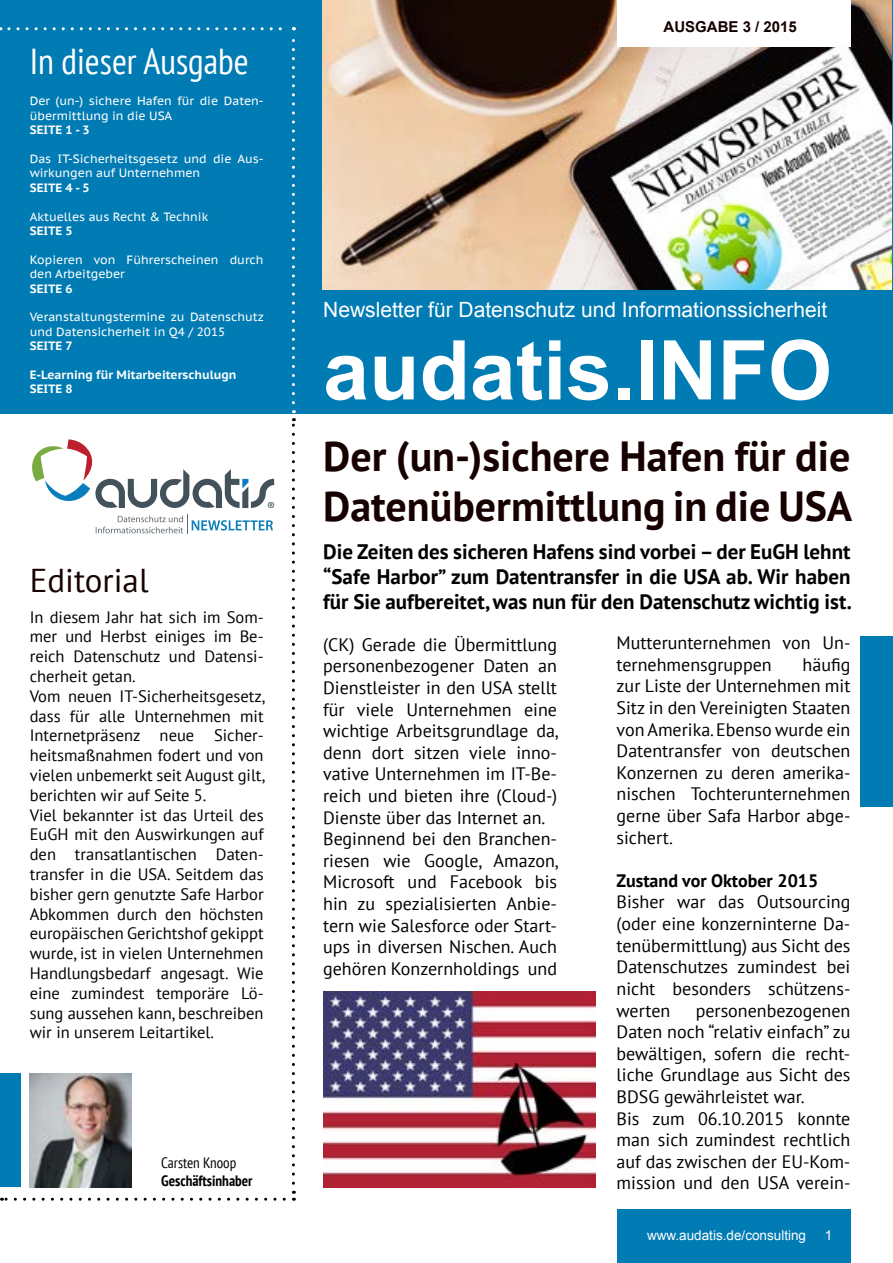
<style>
.page{position:relative;width:893px;height:1263px;background:#fff}
.page>*{position:absolute;margin:0;border:0;box-sizing:border-box;transform-origin:0 0}
.t1{font:700 82.5px "Arial";color:#fff}
.t2{font:700 42px/50.4px "PT Sans";color:#160000}
.t3{font:condensed 36px "PT Sans";color:#fff}
.t4{font:33px "PT Sans";color:#160000}
.t5{font:700 21px/25.2px "PT Sans";color:#000;text-align:justify}
.t6{font:21px "Arial";color:#fff}
.t7{font:18px/21.6px "PT Sans";color:#000}
.t8{font:700 18px "PT Sans";color:#000}
.t9{font:16.5px/19.8px "PT Sans";color:#000}
.t10{font:700 condensed 15px "PT Sans";color:#000}
.t11{font:700 15px "Arial";color:#160000}
.t12{font:condensed 15px "PT Sans";color:#000}
.t13{font:13.5px "Arial";color:#fff}
.t14{font:12px/14.4px "PT Sans Caption";color:#fff}
.t15{font:700 12px/14.4px "PT Sans Caption";color:#fff}
</style>
<div class="page">
<div style="left:0;top:0;width:893px;height:413px;background:#007bb3"></div>
<div style="left:860px;top:636px;width:33px;height:170px;background:#007bb3"></div>
<div style="left:617px;top:1209px;width:233px;height:54px;background:#007bb3"></div>
<div style="left:0;top:1073px;width:20px;height:114px;background:#007bb3"></div>
<img style="left:322px;top:0;width:570px;height:289px">
<img style="left:30px;top:1073px;width:102px;height:114px">
<img style="left:323px;top:991px;width:272px;height:196px">
<div style="left:617px;top:0;width:233px;height:47px;background:#fff"></div>
<svg style="left:9px;top:27px;width:286px;height:376px"></svg>
<svg style="left:292px;top:410px;width:3px;height:773px"></svg>
<svg style="left:1px;top:1198px;width:283px;height:3px"></svg>
<svg style="left:96px;top:515px;width:177px;height:19px"></svg>
<svg style="left:32px;top:439px;width:242px;height:70px"></svg>
<h3 class="t3" style="left:30px;top:38px;width:220px">In dieser Ausgabe</h3>
<p class="t14" style="left:30px;top:94px;width:235px">Der (un-) sichere Hafen für die Daten&shy;übermittlung in die USA</p>
<p class="t15" style="left:30px;top:123px;width:61px">SEITE 1 - 3</p>
<p class="t14" style="left:30px;top:151px;width:235px">Das IT-Sicherheitsgesetz und die Aus&shy;wirkungen auf Unternehmen</p>
<p class="t15" style="left:30px;top:180px;width:61px">SEITE 4 - 5</p>
<p class="t14" style="left:30px;top:209px;width:180px">Aktuelles aus Recht &amp; Technik</p>
<p class="t15" style="left:30px;top:223px;width:44px">SEITE 5</p>
<p class="t14" style="left:30px;top:252px;width:235px">Kopieren von Führerscheinen durch den Arbeitgeber</p>
<p class="t15" style="left:30px;top:281px;width:44px">SEITE 6</p>
<p class="t14" style="left:30px;top:310px;width:236px">Veranstaltungstermine zu Datenschutz und Datensicherheit in Q4 / 2015</p>
<p class="t15" style="left:30px;top:339px;width:44px">SEITE 7</p>
<p class="t15" style="left:30px;top:367px;width:208px">E-Learning für Mitarbeiterschulugn<br>SEITE 8</p>
<h3 class="t4" style="left:30px;top:559px;width:120px">Editorial</h3>
<p class="t9" style="left:30px;top:606px;width:237px">In diesem Jahr hat sich im Som&shy;mer und Herbst einiges im Be&shy;reich Datenschutz und Datensi&shy;cherheit getan.<br>Vom neuen IT-Sicherheitsgesetz, dass für alle Unternehmen mit<br>Internetpräsenz neue Sicher&shy;heitsmaßnahmen fodert und von vielen unbemerkt seit August gilt, berichten wir auf Seite 5.<br>Viel bekannter ist das Urteil des<br>EuGH mit den Auswirkungen auf den transatlantischen Daten&shy;transfer in die USA. Seitdem das bisher gern genutzte Safe Harbor<br>Abkommen durch den höchsten europäischen Gerichtshof gekippt wurde, ist in vielen Unternehmen<br>Handlungsbedarf angesagt. Wie eine zumindest temporäre Lö&shy;sung aussehen kann, beschreiben wir in unserem Leitartikel.</p>
<p class="t12" style="left:161px;top:1153px;width:76px">Carsten Knoop</p>
<p class="t10" style="left:161px;top:1170px;width:93px">Geschäftsinhaber</p>
<p class="t11" style="left:664px;top:16px;width:135px">AUSGABE 3 / 2015</p>
<p class="t6" style="left:323px;top:295px;width:506px">Newsletter für Datenschutz und Informationssicherheit</p>
<h1 class="t1" style="left:323px;top:312px;width:510px">audatis.INFO</h1>
<h2 class="t2" style="left:323px;top:430px;width:531px">Der (un-)sichere Hafen für die<br>Datenübermittlung in die USA</h2>
<p class="t5" style="left:323px;top:538px;width:530px">Die Zeiten des sicheren Hafens sind vorbei – der EuGH lehnt “Safe Harbor” zum Datentransfer in die USA ab. Wir haben für Sie aufbereitet, was nun für den Datenschutz wichtig ist.</p>
<p class="t7" style="left:617px;top:632px;width:235px">Mutterunternehmen von Un&shy;ternehmensgruppen</p>
<p class="t7" style="left:323px;top:633px;width:237px">(CK) Gerade die Übermittlung personenbezogener Daten an<br>Dienstleister in den USA stellt für viele Unternehmen eine wichtige Arbeitsgrundlage da, denn dort sitzen viele inno&shy;vative Unternehmen im IT-Be&shy;reich und bieten ihre (Cloud-)<br>Dienste über das Internet an.<br>Beginnend bei den Branchen&shy;riesen wie Google, Amazon,<br>Microsoft und Facebook bis hin zu spezialisierten Anbie&shy;tern wie Salesforce oder Start&shy;ups in diversen Nischen. Auch gehören Konzernholdings und</p>
<p class="t7" style="left:617px;top:653px;width:235px;text-align:justify;text-indent:186px">häufig zur Liste der Unternehmen mit Sitz in den Vereinigten Staaten von Amerika. Ebenso wurde ein Datentransfer von deutschen Konzernen zu deren amerika&shy;nischen Tochterunternehmen gerne über Safa Harbor abge&shy;sichert.</p>
<p class="t8" style="left:617px;top:868px;width:203px">Zustand vor Oktober 2015</p>
<p class="t7" style="left:617px;top:891px;width:235px;text-align:justify">Bisher war das Outsourcing (oder eine konzerninterne Da&shy;tenübermittlung) aus Sicht des Datenschutzes zumindest bei nicht besonders schützens&shy;werten</p>
<p class="t7" style="left:617px;top:999px;width:235px;text-indent:79px">personenbezogenen<br>Daten noch “relativ einfach” zu bewältigen, sofern die recht&shy;liche Grundlage aus Sicht des<br>BDSG gewährleistet war.<br>Bis zum 06.10.2015 konnte man sich zumindest rechtlich auf das zwischen der EU-Kom&shy;mission und den USA verein-</p>
<p class="t13" style="left:647px;top:1226px;width:161px">www.audatis.de/consulting</p>
<p class="t13" style="left:825px;top:1226px;width:9px">1</p>
</div>
